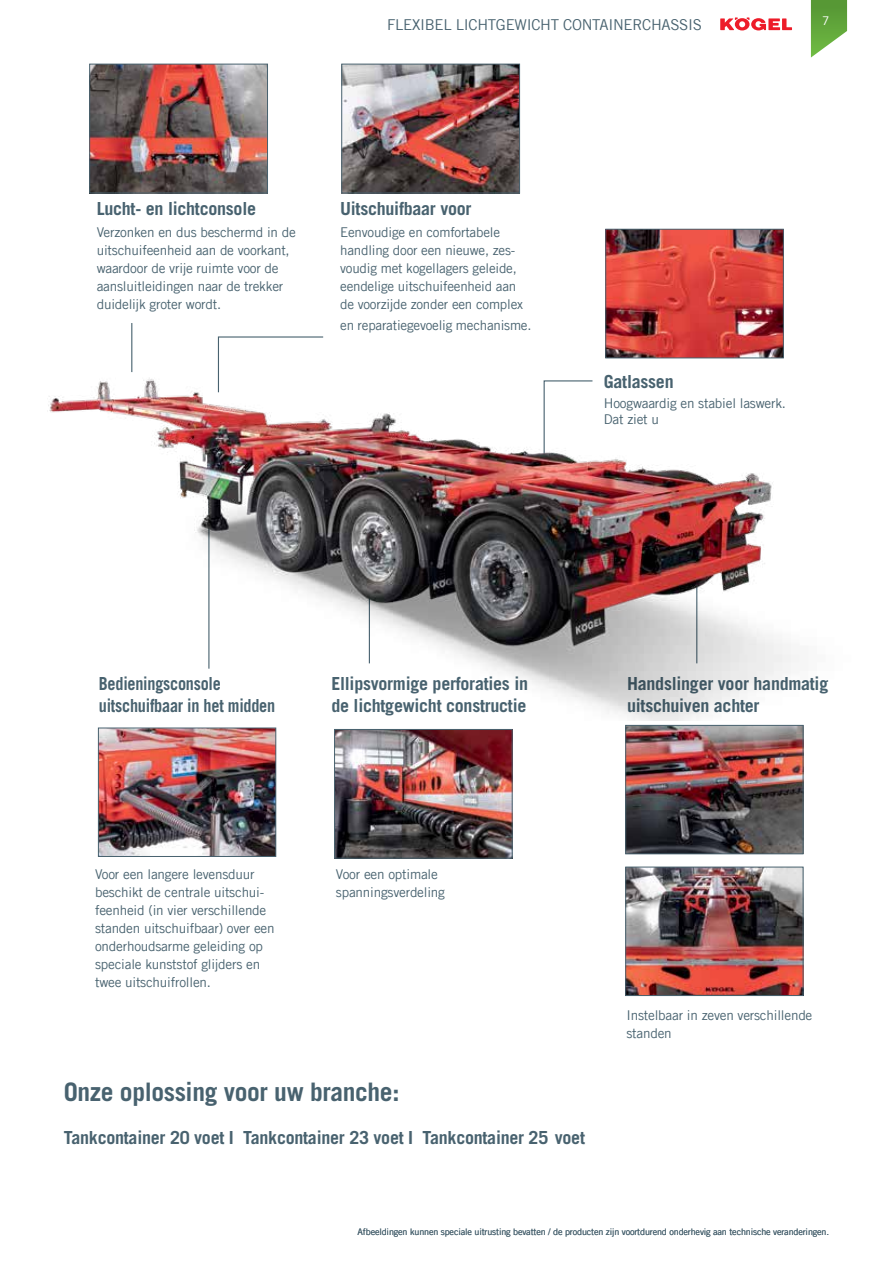
<style>
.page{position:relative;width:893px;height:1263px;background:#fff}
.page>*{position:absolute;margin:0;border:0;box-sizing:border-box;transform-origin:0 0}
.t1{font:700 25.5px "Trade Gothic LT Com";letter-spacing:-.015em;color:#48626f}
.t2{font:700 18px/21.6px "Trade Gothic LT Com";letter-spacing:-.015em;color:#48626f}
.t3{font:700 18px/21.6px "Trade Gothic LT Com";letter-spacing:-.015em;color:#48626f;scale:.9 1}
.t4{font:15px "Trade Gothic LT Com";letter-spacing:-.02em;color:#48626f}
.t5{font:13.5px/18px "Trade Gothic LT Com";letter-spacing:-.015em;color:#48626f}
.t6{font:12px "Trade Gothic LT Com";color:#fff}
.t7{font:9px "Trade Gothic LT Com";letter-spacing:-.015em;color:#48626f}
</style>
<div class="page">
<hr style="left:131px;top:323px;width:1px;height:49px;background:#48626f">
<svg style="left:811px;top:0;width:36px;height:58px"></svg>
<svg style="left:720px;top:17px;width:72px;height:13px"></svg>
<svg style="left:217px;top:336px;width:107px;height:9px"></svg>
<img style="left:48px;top:345px;width:751px;height:375px">
<img style="left:627px;top:727px;width:174px;height:125px">
<div style="left:625px;top:725px;width:178px;height:129px;border:1px solid #48626f"></div>
<img style="left:627px;top:869px;width:174px;height:125px">
<div style="left:625px;top:867px;width:178px;height:129px;border:1px solid #48626f"></div>
<img style="left:607px;top:231px;width:175px;height:125px">
<div style="left:605px;top:229px;width:179px;height:129px;border:1px solid #48626f"></div>
<img style="left:343px;top:66px;width:175px;height:125px">
<div style="left:341px;top:64px;width:179px;height:129px;border:1px solid #48626f"></div>
<img style="left:91px;top:66px;width:175px;height:125px">
<div style="left:89px;top:64px;width:179px;height:129px;border:1px solid #48626f"></div>
<img style="left:100px;top:730px;width:174px;height:125px">
<div style="left:98px;top:728px;width:178px;height:129px;border:1px solid #48626f"></div>
<img style="left:336px;top:731px;width:175px;height:125px">
<div style="left:334px;top:729px;width:179px;height:129px;border:1px solid #48626f"></div>
<p class="t4" style="left:387px;top:16px;width:316px">FLEXIBEL LICHTGEWICHT CONTAINERCHASSIS</p>
<p class="t6" style="left:822px;top:14px;width:9px">7</p>
<h2 class="t2" style="left:97px;top:197px;width:161px">Lucht- en lichtconsole</h2>
<p class="t5" style="left:97px;top:223px;width:201px">Verzonken en dus beschermd in de uitschuifeenheid aan de voorkant, waardoor de vrije ruimte voor de aansluitleidingen naar de trekker duidelijk groter wordt.</p>
<h2 class="t2" style="left:340px;top:197px;width:133px">Uitschuifbaar voor</h2>
<p class="t5" style="left:340px;top:223px;width:184px">Eenvoudige en comfortabele handling door een nieuwe, zes&shy;voudig met kogellagers geleide, eendelige uitschuifeenheid aan de voorzijde zonder een complex</p>
<p class="t5" style="left:340px;top:316px;width:193px">en reparatiegevoelig mechanisme.</p>
<h2 class="t2" style="left:604px;top:370px;width:71px">Gatlassen</h2>
<p class="t5" style="left:604px;top:395px;width:184px;line-height:16.2px">Hoogwaardig en stabiel laswerk.<br>Dat ziet u</p>
<h2 class="t3" style="left:99px;top:673px;width:198px">Bedieningsconsole uitschuifbaar in het midden</h2>
<h2 class="t2" style="left:331px;top:673px;width:198px">Ellipsvormige perforaties in de lichtgewicht constructie</h2>
<h2 class="t2" style="left:627px;top:673px;width:203px">Handslinger voor handmatig uitschuiven achter</h2>
<p class="t5" style="left:95px;top:865px;width:181px">Voor een langere levensduur beschikt de centrale uitschui&shy;feenheid (in vier verschillende standen uitschuifbaar) over een onderhoudsarme geleiding op speciale kunststof glijders en twee uitschuifrollen.</p>
<p class="t5" style="left:336px;top:865px;width:111px">Voor een optimale spanningsverdeling</p>
<h1 class="t1" style="left:64px;top:1076px;width:337px">Onze oplossing voor uw branche:</h1>
<h2 class="t2" style="left:64px;top:1126px;width:523px">Tankcontainer 20 voet I Tankcontainer 23 voet I Tankcontainer 25 voet</h2>
<p class="t5" style="left:626px;top:1006px;width:187px">Instelbaar in zeven verschillende standen</p>
<p class="t7" style="left:358px;top:1227px;width:473px">Afbeeldingen kunnen speciale uitrusting bevatten / de producten zijn voortdurend onderhevig aan technische veranderingen.</p>
</div>
